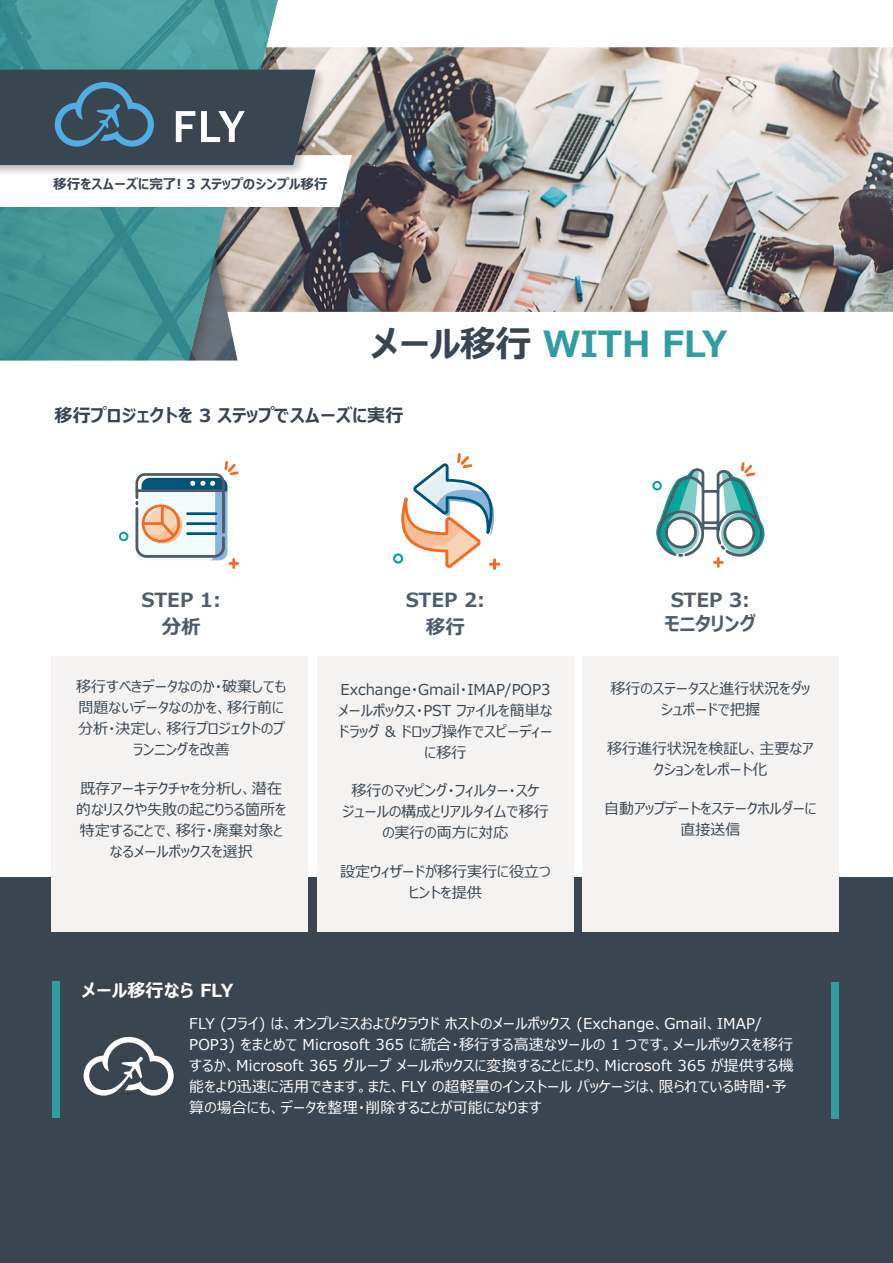
<style>
.page{position:relative;width:893px;height:1263px;background:#fff}
.page>*{position:absolute;margin:0;border:0;box-sizing:border-box;transform-origin:0 0}
.t1{font:700 36px "Meiryo UI";letter-spacing:-.01em;color:#319da0}
.t2{font:700 19.5px/27px "Meiryo UI";color:#4f5d6b;text-align:center}
.t3{font:700 18px "Meiryo UI";letter-spacing:.01em;color:#384451}
.t4{font:700 18px "Meiryo UI";letter-spacing:.01em;color:#fff}
.t5{font:15px/21px "Meiryo UI";color:#394551;text-align:center}
.t6{font:15px/21px "Meiryo UI";letter-spacing:.01em;color:#fff}
.t7{font:700 13.5px "Meiryo UI";letter-spacing:.01em;color:#384451}
.s1{color:#394551}
</style>
<div class="page">
<img style="left:292px;top:47px;width:601px;height:265px">
<svg style="left:0;top:0;width:278px;height:312px;background:#549a9a"></svg>
<svg style="left:0;top:312px;width:238px;height:49px;background:#4c9091"></svg>
<div style="left:0;top:878px;width:893px;height:385px;background:#394551"></div>
<div style="left:317px;top:655px;width:256px;height:276px;background:#f4f3f2"></div>
<div style="left:583px;top:655px;width:256px;height:276px;background:#f4f3f2"></div>
<div style="left:52px;top:655px;width:256px;height:276px;background:#f4f3f2"></div>
<div style="left:119px;top:532px;width:9px;height:9px;border:2px solid #00a699;border-radius:50%"></div>
<svg style="left:135px;top:461px;width:105px;height:108px"></svg>
<svg style="left:393px;top:453px;width:108px;height:117px"></svg>
<svg style="left:652px;top:462px;width:112px;height:106px"></svg>
<div style="left:652px;top:481px;width:10px;height:9px;border:2px solid #00a699;border-radius:50%"></div>
<div style="left:52px;top:981px;width:7px;height:136px;background:#319da0"></div>
<div style="left:831px;top:982px;width:8px;height:136px;background:#319da0"></div>
<svg style="left:84px;top:1037px;width:90px;height:59px"></svg>
<div style="left:0;top:67px;width:327px;height:110px;background:#000;opacity:.25"></div>
<svg style="left:0;top:70px;width:352px;height:137px"></svg>
<svg style="left:266px;top:0;width:12px;height:47px"></svg>
<p class="t7" style="left:53px;top:175px;width:276px">移行をスムーズに完了! 3 ステップのシンプル移行</p>
<h1 class="t1" style="left:370px;top:319px;width:359px"><span class="s1">メール移行</span> WITH FLY</h1>
<p class="t3" style="left:55px;top:403px;width:350px">移行プロジェクトを 3 ステップでスムーズに実行</p>
<h2 class="t2" style="left:142px;top:588px;width:81px;line-height:26.4px">STEP 1:分析</h2>
<p class="t5" style="left:76px;top:677px;width:211px">移行すべきデータなのか・破棄しても問題ないデータなのかを、移行前に分析・決定し、移行プロジェクトのプランニングを改善</p>
<p class="t5" style="left:76px;top:778px;width:212px">既存アーキテクチャを分析し、潜在的なリスクや失敗の起こりうる箇所を特定することで、移行・廃棄対象となるメールボックスを選択</p>
<h2 class="t2" style="left:406px;top:588px;width:81px">STEP 2:移行</h2>
<p class="t5" style="left:338px;top:680px;width:216px">Exchange・Gmail・IMAP/POP3メールボックス・PST ファイルを簡単なドラッグ &amp; ドロップ操作でスピーディーに移行</p>
<p class="t5" style="left:342px;top:781px;width:208px">移行のマッピング・フィルター・スケ<br>ジュールの構成とリアルタイムで移行の実行の両方に対応</p>
<p class="t5" style="left:340px;top:862px;width:212px">設定ウィザードが移行実行に役立つヒントを提供</p>
<h2 class="t2" style="left:664px;top:590px;width:93px;line-height:23.4px">STEP 3:モニタリング</h2>
<p class="t5" style="left:611px;top:679px;width:201px">移行のステータスと進行状況をダッシュボードで把握</p>
<p class="t5" style="left:607px;top:739px;width:208px">移行進行状況を検証し、主要なアクションをレポート化</p>
<p class="t5" style="left:604px;top:798px;width:214px">自動アップデートをステークホルダーに直接送信</p>
<p class="t4" style="left:81px;top:978px;width:153px">メール移行なら FLY</p>
<p class="t6" style="left:189px;top:1014px;width:606px">FLY (フライ) は、オンプレミスおよびクラウド ホストのメールボックス (Exchange、Gmail、IMAP/ POP3) をまとめて Microsoft 365 に統合・移行する高速なツールの 1 つです。メールボックスを移行するか、Microsoft 365 グループ メールボックスに変換することにより、Microsoft 365 が提供する機能をより迅速に活用できます。また、FLY の超軽量のインストール パッケージは、限られている時間・予算の場合にも、データを整理・削除することが可能になります</p>
</div>
